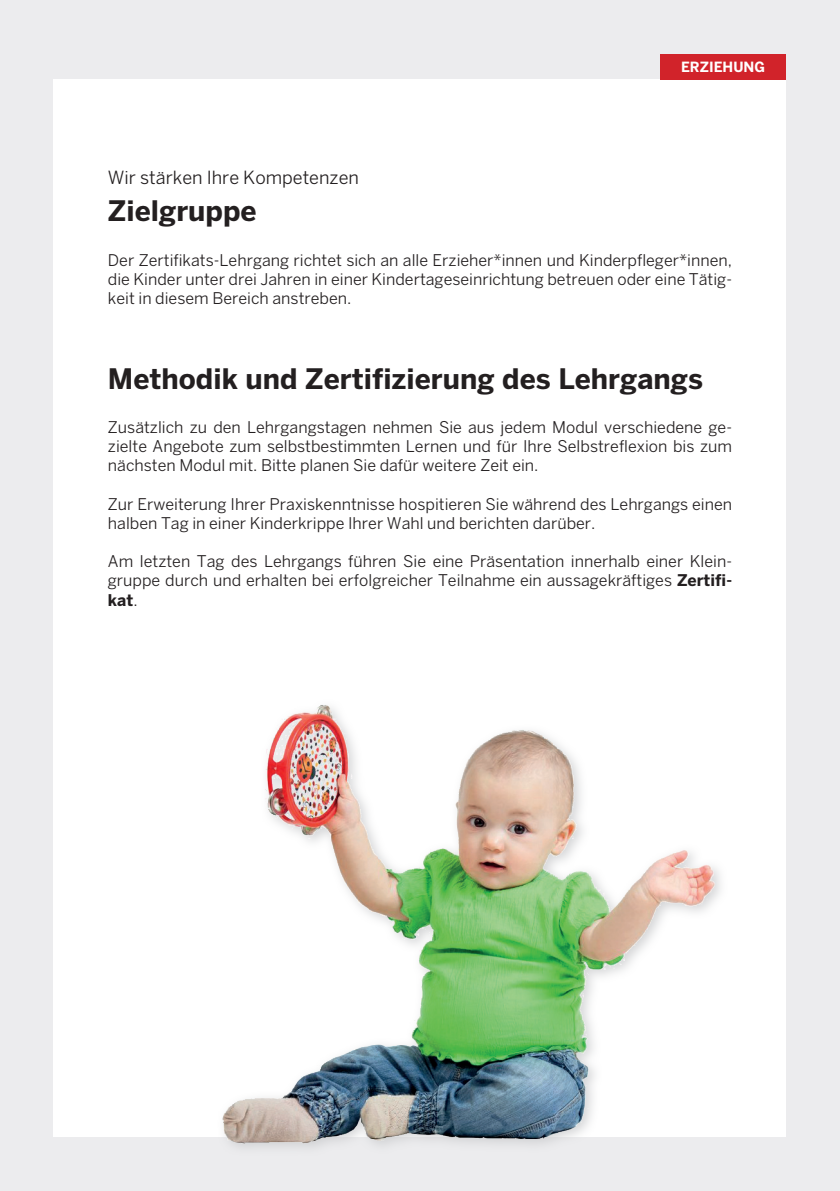
<style>
.page{position:relative;width:840px;height:1191px;background:#fff}
.page>*{position:absolute;margin:0;border:0;box-sizing:border-box;transform-origin:0 0}
.t1{font:700 28px "Benton Sans";color:#231f20}
.t2{font:18px "Benton Sans";color:#231f20}
.t3{font:16px/19.2px "Benton Sans";color:#231f20;text-align:justify}
.t4{font:700 14px "Benton Sans";color:#fff}
.s1{font-weight:700}
</style>
<div class="page">
<div style="left:0;top:0;width:839px;height:1191px;background:#ececee"></div>
<div style="left:54px;top:80px;width:731px;height:1057px;background:#fff"></div>
<div style="left:659px;top:54px;width:126px;height:26px;background:#d1232a"></div>
<img style="left:222px;top:705px;width:499px;height:440px">
<p class="t2" style="left:108px;top:167px;width:252px">Wir stärken Ihre Kompetenzen</p>
<h1 class="t1" style="left:108px;top:194px;width:150px">Zielgruppe</h1>
<p class="t4" style="left:680px;top:58px;width:85px">ERZIEHUNG</p>
<p class="t3" style="left:108px;top:250px;width:625px">Der Zertifikats-Lehrgang richtet sich an alle Erzieher*innen und Kinderpfleger*innen, die Kinder unter drei Jahren in einer Kindertageseinrichtung betreuen oder eine Tätig&shy;keit in diesem Bereich anstreben.</p>
<h1 class="t1" style="left:108px;top:362px;width:596px">Methodik und Zertifizierung des Lehrgangs</h1>
<p class="t3" style="left:108px;top:417px;width:625px">Zusätzlich zu den Lehrgangstagen nehmen Sie aus jedem Modul verschiedene ge&shy;zielte Angebote zum selbstbestimmten Lernen und für Ihre Selbstreflexion bis zum nächsten Modul mit. Bitte planen Sie dafür weitere Zeit ein.</p>
<p class="t3" style="left:108px;top:494px;width:625px">Zur Erweiterung Ihrer Praxiskenntnisse hospitieren Sie während des Lehrgangs einen halben Tag in einer Kinderkrippe Ihrer Wahl und berichten darüber.</p>
<p class="t3" style="left:108px;top:551px;width:625px">Am letzten Tag des Lehrgangs führen Sie eine Präsentation innerhalb einer Klein&shy;gruppe durch und erhalten bei erfolgreicher Teilnahme ein aussagekräftiges <span class="s1">Zertifi&shy;kat</span>.</p>
</div>
